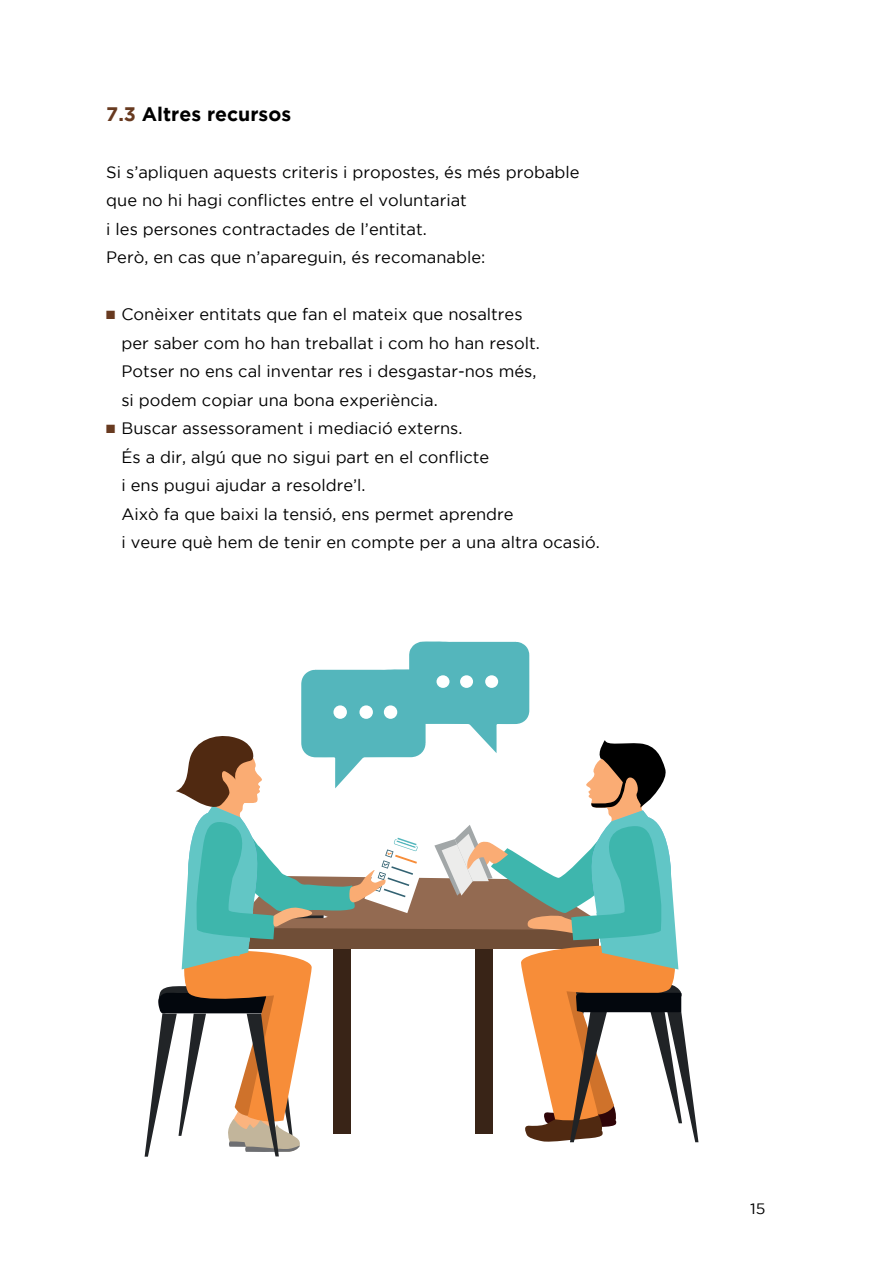
<style>
.page{position:relative;width:893px;height:1263px;background:#fff}
.page>*{position:absolute;margin:0;border:0;box-sizing:border-box;transform-origin:0 0}
.Titulo_1_1_M6{font:700 19.5px "Gotham";color:#000}
.texto{font:16.5px/28.5px "Gotham";color:#000}
.t1{font:15px "Gotham";color:#000;scale:1.06 1}
.s1{color:#683a20}
</style>
<div class="page">
<svg style="left:145px;top:641px;width:553px;height:516px"></svg>
<p class="Titulo_1_1_M6" style="left:106px;top:102px;width:186px"><span class="s1">7.3</span> Altres recursos</p>
<p class="texto" style="left:106px;top:157px;width:475px">Si s’apliquen aquests criteris i propostes, és més probable</p>
<p class="texto" style="left:106px;top:186px;width:362px">que no hi hagi conflictes entre el voluntariat i les persones contractades de l’entitat.</p>
<p class="texto" style="left:106px;top:243px;width:381px">Però, en cas que n’apareguin, és recomanable:</p>
<p class="texto" style="left:121px;top:300px;width:420px;text-indent:-15px"><span class="s1">■</span> Conèixer entitats que fan el mateix que nosaltres per saber com ho han treballat i com ho han resolt.<br>Potser no ens cal inventar res i desgastar-nos més, si podem copiar una bona experiència.</p>
<p class="texto" style="left:121px;top:414px;width:480px;text-indent:-15px"><span class="s1">■</span> Buscar assessorament i mediació externs.<br>És a dir, algú que no sigui part en el conflicte<br>i ens pugui ajudar a resoldre’l.<br>Això fa que baixi la tensió, ens permet aprendre<br>i veure què hem de tenir en compte per a una altra ocasió.</p>
<p class="t1" style="left:750px;top:1200px;width:16px">15</p>
</div>
